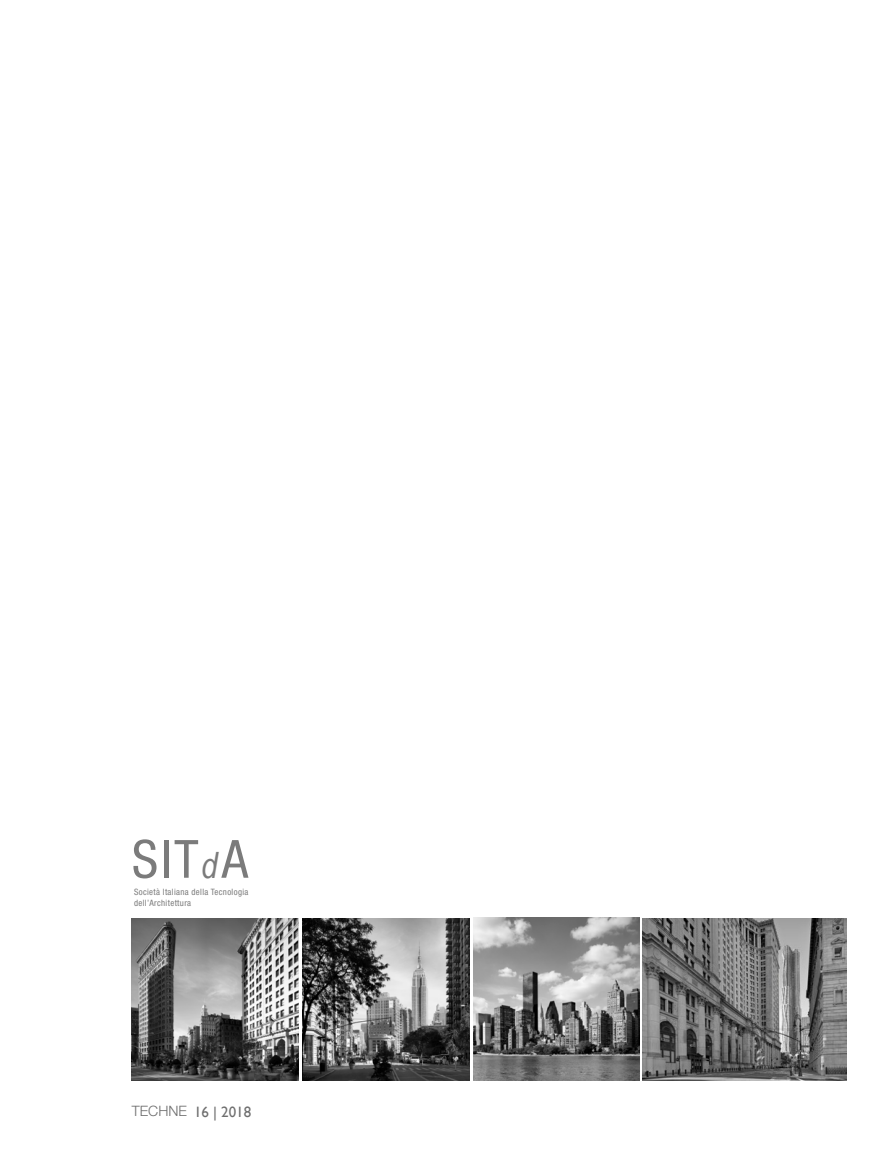
<style>
.page{position:relative;width:893px;height:1149px;background:#fff}
.page>*{position:absolute;margin:0;border:0;box-sizing:border-box;transform-origin:0 0}
.t1{font:condensed 52.65px "Helvetica Neue LT Std";color:#7b7b7b}
.t2{font:15px "Gill Sans";color:#6e6e6e}
.t3{font:condensed 8.85px/10.5px "Helvetica Neue LT Std";letter-spacing:.04em;color:#7b7b7b}
.s1{font-family:"Arial Narrow";font-style:italic;font-stretch:normal;font-size:36.3px}
.s2{font-family:"Helvetica Neue LT Std";font-weight:300;font-size:14.25px}
</style>
<div class="page">
<img style="left:132px;top:918px;width:166px;height:162px">
<img style="left:303px;top:918px;width:166px;height:162px">
<img style="left:474px;top:917px;width:165px;height:163px">
<img style="left:643px;top:918px;width:203px;height:162px">
<h1 class="t1" style="left:132px;top:828px;width:118px">SIT<span class="s1">d</span>A</h1>
<p class="t3" style="left:134px;top:886px;width:116px">Società Italiana della Tecnologia dell’Architettura</p>
<h2 class="t2" style="left:132px;top:1102px;width:121px"><span class="s2">TECHNE</span> 16 | 2018</h2>
</div>
